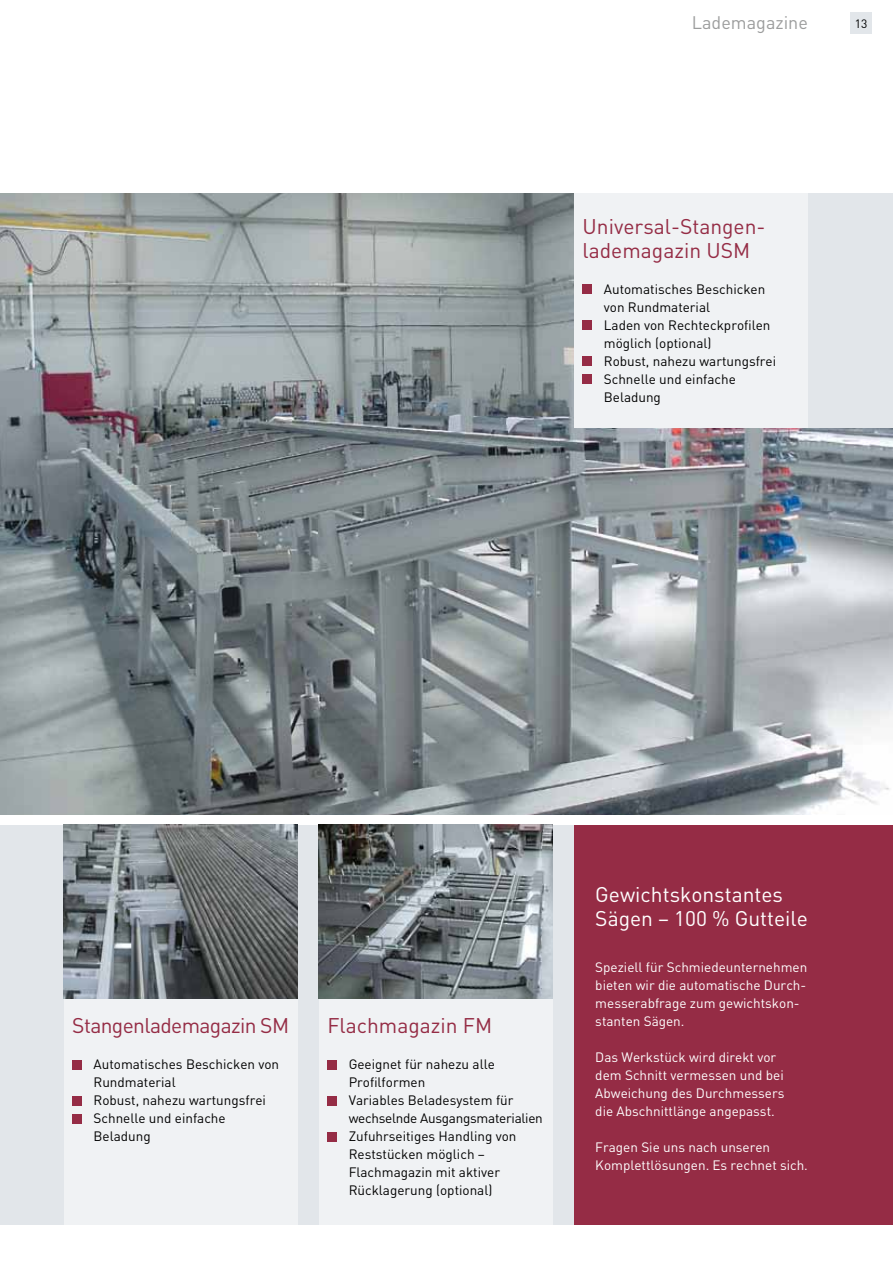
<style>
.page{position:relative;width:893px;height:1263px;background:#fff}
.page>*{position:absolute;margin:0;border:0;box-sizing:border-box;transform-origin:0 0}
.t1{font:21px/24px "DIN";color:#952c45}
.t2{font:21px/24px "DIN";color:#fff}
.t3{font:21px "DIN";letter-spacing:-.03em;color:#952c45}
.t4{font:18px "DIN";color:#9c9d9d}
.t5{font:13.5px/18px "DIN";color:#000}
.t6{font:13.5px/18px "DIN";color:#fff}
.t7{font:12px "DIN";color:#000}
</style>
<div class="page">
<img style="left:0;top:193px;width:893px;height:621px">
<div style="left:574px;top:193px;width:319px;height:235px;background:#e2e6ea"></div>
<div style="left:0;top:825px;width:893px;height:400px;background:#e2e6ea"></div>
<div style="left:574px;top:193px;width:234px;height:235px;background:#f0f2f4"></div>
<div style="left:319px;top:878px;width:234px;height:347px;background:#f0f2f4"></div>
<div style="left:64px;top:878px;width:234px;height:347px;background:#f0f2f4"></div>
<img style="left:64px;top:825px;width:234px;height:174px">
<img style="left:319px;top:825px;width:234px;height:174px">
<div style="left:850px;top:13px;width:22px;height:21px;background:#e2e6ea"></div>
<div style="left:574px;top:825px;width:319px;height:400px;background:#952c45"></div>
<div style="left:72px;top:1060px;width:10px;height:9px;background:#952c45"></div>
<div style="left:72px;top:1096px;width:10px;height:9px;background:#952c45"></div>
<div style="left:72px;top:1114px;width:10px;height:9px;background:#952c45"></div>
<div style="left:583px;top:284px;width:9px;height:10px;background:#952c45"></div>
<div style="left:583px;top:320px;width:9px;height:10px;background:#952c45"></div>
<div style="left:583px;top:356px;width:9px;height:10px;background:#952c45"></div>
<div style="left:583px;top:374px;width:9px;height:10px;background:#952c45"></div>
<div style="left:327px;top:1060px;width:10px;height:9px;background:#952c45"></div>
<div style="left:327px;top:1096px;width:10px;height:9px;background:#952c45"></div>
<div style="left:327px;top:1132px;width:10px;height:9px;background:#952c45"></div>
<h2 class="t4" style="left:692px;top:11px;width:118px">Lademagazine</h2>
<p class="t7" style="left:855px;top:16px;width:14px">13</p>
<h1 class="t1" style="left:583px;top:214px;width:184px">Universal-Stangen&shy;lademagazin USM</h1>
<p class="t5" style="left:604px;top:280px;width:174px">Automatisches Beschicken von Rundmaterial<br>Laden von Rechteckprofilen möglich (optional)<br>Robust, nahezu wartungsfrei<br>Schnelle und einfache<br>Beladung</p>
<h1 class="t3" style="left:72px;top:1012px;width:218px">Stangenlademagazin SM</h1>
<p class="t5" style="left:94px;top:1055px;width:187px">Automatisches Beschicken von<br>Rundmaterial<br>Robust, nahezu wartungsfrei<br>Schnelle und einfache<br>Beladung</p>
<h1 class="t1" style="left:327px;top:1013px;width:166px">Flachmagazin FM</h1>
<p class="t5" style="left:349px;top:1055px;width:196px">Geeignet für nahezu alle<br>Profilformen<br>Variables Beladesystem für wechselnde Ausgangsmaterialien<br>Zufuhrseitiges Handling von<br>Reststücken möglich –<br>Flachmagazin mit aktiver<br>Rücklagerung (optional)</p>
<h1 class="t2" style="left:595px;top:881px;width:214px">Gewichtskonstantes<br>Sägen – 100 % Gutteile</h1>
<p class="t6" style="left:595px;top:958px;width:213px">Speziell für Schmiedeunternehmen bieten wir die automatische Durch&shy;messerabfrage zum gewichtskon&shy;stanten Sägen.</p>
<p class="t6" style="left:595px;top:1048px;width:191px">Das Werkstück wird direkt vor dem Schnitt vermessen und bei<br>Abweichung des Durchmessers die Abschnittlänge angepasst.</p>
<p class="t6" style="left:595px;top:1138px;width:214px">Fragen Sie uns nach unseren<br>Komplettlösungen. Es rechnet sich.</p>
</div>
